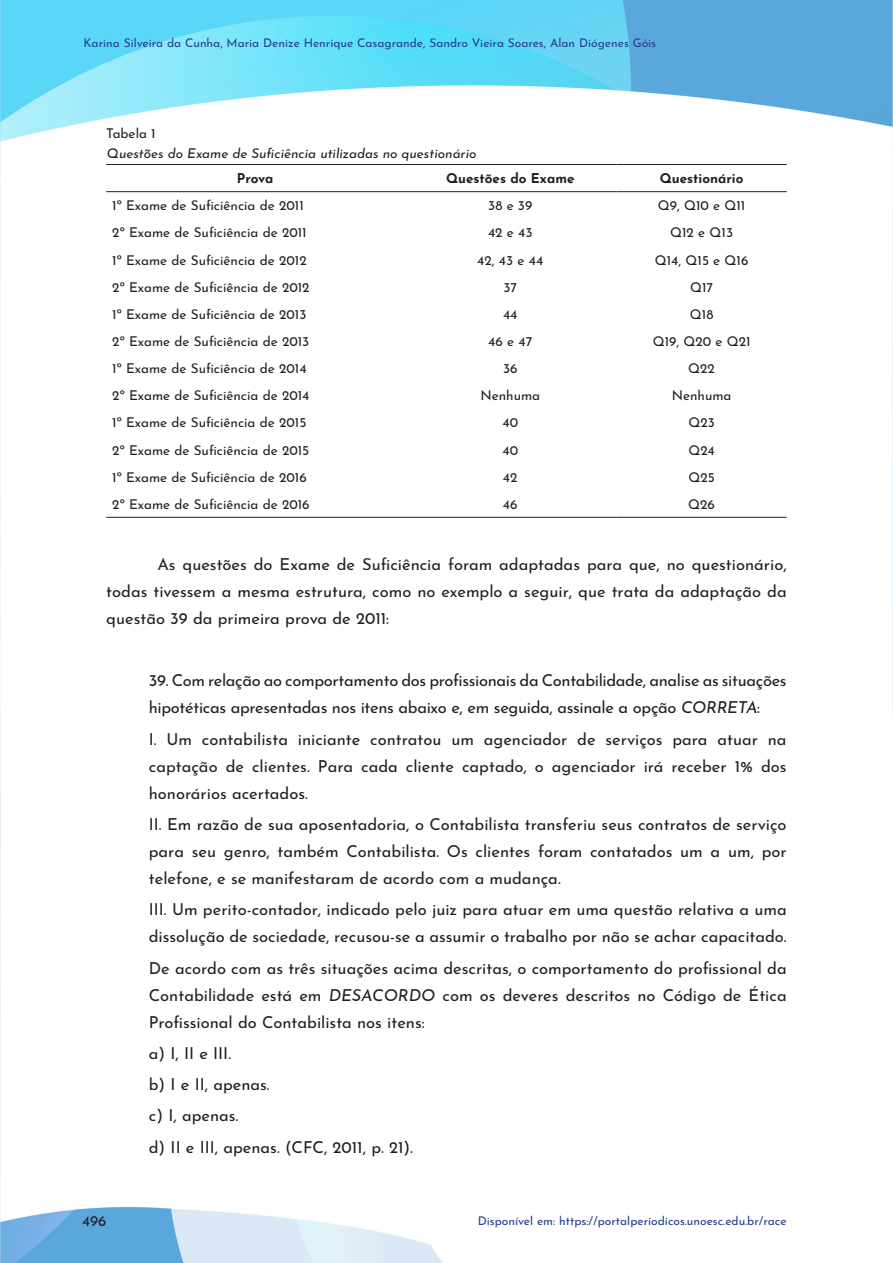
<style>
.page{position:relative;width:893px;height:1263px;background:#fff}
.page>*{position:absolute;margin:0;border:0;box-sizing:border-box;transform-origin:0 0}
.Texto{font:16.5px/27px "Josefin Sans";color:#231f20;text-align:justify}
.Texto-2{font:16.5px/27px "Josefin Sans";letter-spacing:-.02em;color:#231f20}
.t1{font:15px "Josefin Sans";color:#231f20}
.quadros__tabelas_e_a{font:13.5px "Josefin Sans";color:#231f20}
.legendas_quadros__ta{font:italic 13.5px "Josefin Sans";color:#231f20}
.quadros__tabelas_e_a-2{font:700 13.5px "Josefin Sans";color:#231f20}
.legendas_quadros__ta-2{font:13.5px "Josefin Sans";color:#231f20}
.t2{font:12px "Josefin Sans";color:#253f8e}
.s1{font-style:italic}
</style>
<div class="page">
<img style="left:0;top:0;width:893px;height:1262px">
<hr style="left:106px;top:164px;width:298px;height:1px;background:#231f20">
<hr style="left:404px;top:164px;width:213px;height:1px;background:#231f20">
<hr style="left:617px;top:164px;width:170px;height:1px;background:#231f20">
<hr style="left:106px;top:191px;width:298px;height:1px;background:#231f20">
<hr style="left:404px;top:191px;width:213px;height:1px;background:#231f20">
<hr style="left:617px;top:191px;width:170px;height:1px;background:#231f20">
<hr style="left:106px;top:517px;width:298px;height:1px;background:#231f20">
<hr style="left:404px;top:517px;width:213px;height:1px;background:#231f20">
<hr style="left:617px;top:517px;width:170px;height:1px;background:#231f20">
<p class="t2" style="left:84px;top:33px;width:574px">Karina Silveira da Cunha, Maria Denize Henrique Casagrande, Sandro Vieira Soares, Alan Diógenes Góis</p>
<p class="legendas_quadros__ta-2" style="left:106px;top:122px;width:51px">Tabela 1</p>
<p class="legendas_quadros__ta" style="left:106px;top:142px;width:372px">Questões do Exame de Suficiência utilizadas no questionário</p>
<p class="quadros__tabelas_e_a-2" style="left:237px;top:166px;width:38px">Prova</p>
<p class="quadros__tabelas_e_a-2" style="left:446px;top:166px;width:130px">Questões do Exame</p>
<p class="quadros__tabelas_e_a-2" style="left:660px;top:166px;width:85px">Questionário</p>
<p class="quadros__tabelas_e_a" style="left:112px;top:194px;width:193px">1º Exame de Suficiência de 2011</p>
<p class="quadros__tabelas_e_a" style="left:488px;top:194px;width:46px">38 e 39</p>
<p class="quadros__tabelas_e_a" style="left:658px;top:194px;width:89px">Q9, Q10 e Q11</p>
<p class="quadros__tabelas_e_a" style="left:112px;top:221px;width:196px">2º Exame de Suficiência de 2011</p>
<p class="quadros__tabelas_e_a" style="left:488px;top:221px;width:46px">42 e 43</p>
<p class="quadros__tabelas_e_a" style="left:670px;top:221px;width:64px">Q12 e Q13</p>
<p class="quadros__tabelas_e_a" style="left:112px;top:249px;width:196px">1º Exame de Suficiência de 2012</p>
<p class="quadros__tabelas_e_a" style="left:477px;top:249px;width:67px">42, 43 e 44</p>
<p class="quadros__tabelas_e_a" style="left:655px;top:249px;width:95px">Q14, Q15 e Q16</p>
<p class="quadros__tabelas_e_a" style="left:112px;top:276px;width:199px">2º Exame de Suficiência de 2012</p>
<p class="quadros__tabelas_e_a" style="left:503px;top:276px;width:15px">37</p>
<p class="quadros__tabelas_e_a" style="left:690px;top:276px;width:25px">Q17</p>
<p class="quadros__tabelas_e_a" style="left:112px;top:303px;width:196px">1º Exame de Suficiência de 2013</p>
<p class="quadros__tabelas_e_a" style="left:503px;top:303px;width:16px">44</p>
<p class="quadros__tabelas_e_a" style="left:690px;top:303px;width:25px">Q18</p>
<p class="quadros__tabelas_e_a" style="left:112px;top:330px;width:199px">2º Exame de Suficiência de 2013</p>
<p class="quadros__tabelas_e_a" style="left:488px;top:330px;width:45px">46 e 47</p>
<p class="quadros__tabelas_e_a" style="left:653px;top:330px;width:99px">Q19, Q20 e Q21</p>
<p class="quadros__tabelas_e_a" style="left:112px;top:357px;width:196px">1º Exame de Suficiência de 2014</p>
<p class="quadros__tabelas_e_a" style="left:503px;top:357px;width:16px">36</p>
<p class="quadros__tabelas_e_a" style="left:688px;top:357px;width:28px">Q22</p>
<p class="quadros__tabelas_e_a" style="left:112px;top:384px;width:199px">2º Exame de Suficiência de 2014</p>
<p class="quadros__tabelas_e_a" style="left:480px;top:384px;width:61px">Nenhuma</p>
<p class="quadros__tabelas_e_a" style="left:672px;top:384px;width:61px">Nenhuma</p>
<p class="quadros__tabelas_e_a" style="left:112px;top:411px;width:196px">1º Exame de Suficiência de 2015</p>
<p class="quadros__tabelas_e_a" style="left:502px;top:411px;width:17px">40</p>
<p class="quadros__tabelas_e_a" style="left:688px;top:411px;width:28px">Q23</p>
<p class="quadros__tabelas_e_a" style="left:112px;top:438px;width:198px">2º Exame de Suficiência de 2015</p>
<p class="quadros__tabelas_e_a" style="left:502px;top:438px;width:17px">40</p>
<p class="quadros__tabelas_e_a" style="left:688px;top:438px;width:28px">Q24</p>
<p class="quadros__tabelas_e_a" style="left:112px;top:466px;width:196px">1º Exame de Suficiência de 2016</p>
<p class="quadros__tabelas_e_a" style="left:503px;top:466px;width:16px">42</p>
<p class="quadros__tabelas_e_a" style="left:688px;top:466px;width:28px">Q25</p>
<p class="quadros__tabelas_e_a" style="left:112px;top:493px;width:199px">2º Exame de Suficiência de 2016</p>
<p class="quadros__tabelas_e_a" style="left:503px;top:493px;width:16px">46</p>
<p class="quadros__tabelas_e_a" style="left:688px;top:493px;width:28px">Q26</p>
<p class="Texto" style="left:106px;top:549px;width:682px;text-indent:51px">As questões do Exame de Suficiência foram adaptadas para que, no questionário, todas tivessem a mesma estrutura, como no exemplo a seguir, que trata da adaptação da questão 39 da primeira prova de 2011:</p>
<p class="t1" style="left:82px;top:1208px;width:26px">496</p>
<p class="Texto-2" style="left:149px;top:665px;width:639px">39. Com relação ao comportamento dos profissionais da Contabilidade, analise as situações hipotéticas apresentadas nos itens abaixo e, em seguida, assinale a opção <span class="s1">CORRETA</span>:</p>
<p class="Texto" style="left:149px;top:723px;width:639px">I. Um contabilista iniciante contratou um agenciador de serviços para atuar na captação de clientes. Para cada cliente captado, o agenciador irá receber 1% dos honorários acertados.</p>
<p class="Texto" style="left:149px;top:809px;width:639px">II. Em razão de sua aposentadoria, o Contabilista transferiu seus contratos de serviço para seu genro, também Contabilista. Os clientes foram contatados um a um, por telefone, e se manifestaram de acordo com a mudança.</p>
<p class="Texto" style="left:149px;top:894px;width:639px">III. Um perito-contador, indicado pelo juiz para atuar em uma questão relativa a uma dissolução de sociedade, recusou-se a assumir o trabalho por não se achar capacitado.</p>
<p class="Texto" style="left:149px;top:952px;width:639px">De acordo com as três situações acima descritas, o comportamento do profissional da Contabilidade está em <span class="s1">DESACORDO</span> com os deveres descritos no Código de Ética Profissional do Contabilista nos itens:</p>
<p class="Texto" style="left:149px;top:1037px;width:84px">a) I, II e III.</p>
<p class="Texto" style="left:149px;top:1069px;width:122px">b) I e II, apenas.</p>
<p class="Texto" style="left:149px;top:1100px;width:91px">c) I, apenas.</p>
<p class="Texto" style="left:149px;top:1131px;width:266px">d) II e III, apenas. (CFC, 2011, p. 21).</p>
<p class="t2" style="left:478px;top:1211px;width:310px">Disponível em: https://portalperiodicos.unoesc.edu.br/race</p>
</div>
